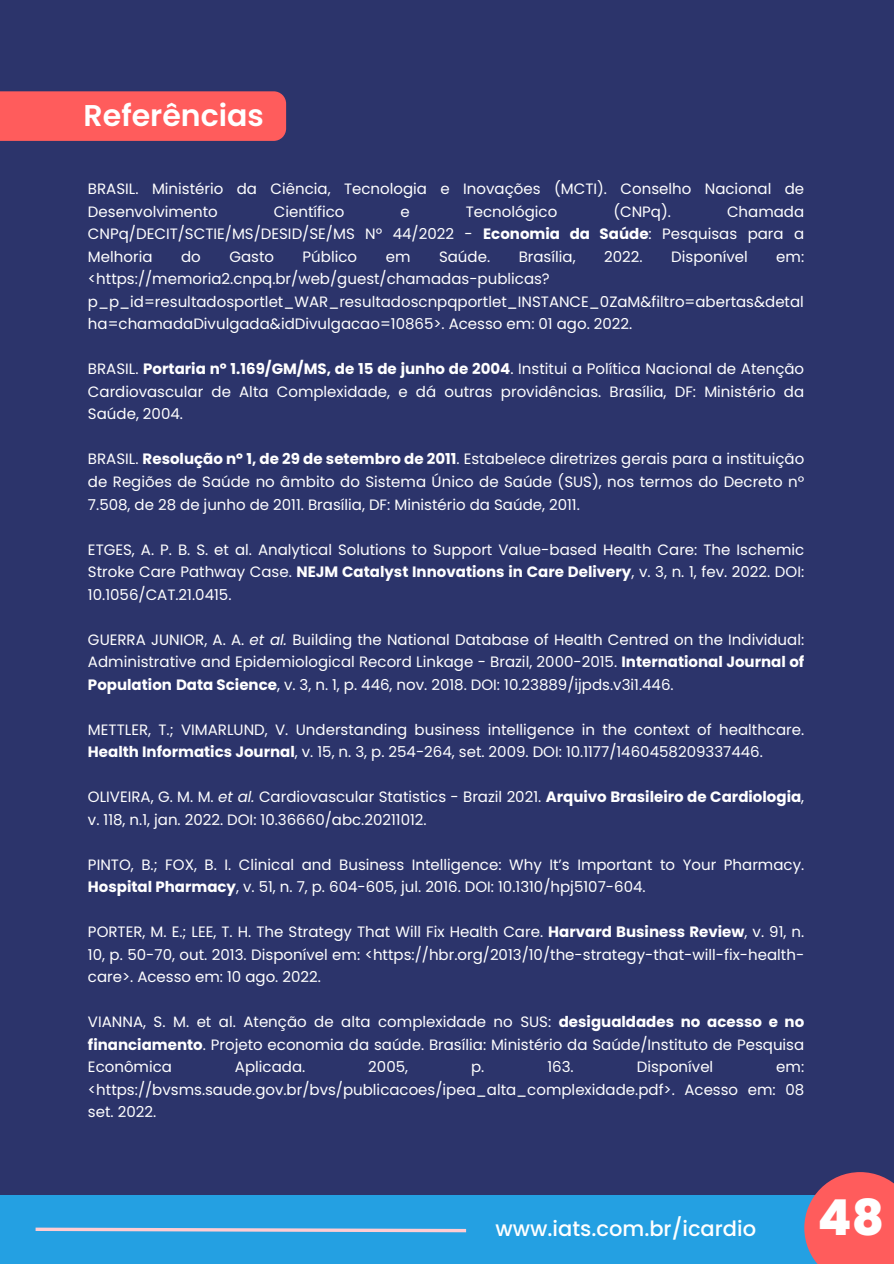
<style>
.page{position:relative;width:894px;height:1264px;background:#fff}
.page>*{position:absolute;margin:0;border:0;box-sizing:border-box;transform-origin:0 0}
.t1{font:800 49.5px "Poppins";color:#fff}
.t2{font:600 30px "Poppins";color:#fff}
.t3{font:500 21px "Poppins";color:#fff}
.t4{font:15px/22.5px "Poppins";color:#fff;text-align:justify}
.s1{font-weight:700}
.s2{font-style:italic}
</style>
<div class="page">
<div style="left:0;top:0;width:893px;height:1263px;background:#2c346b"></div>
<div style="left:0;top:1195px;width:893px;height:68px;background:#24a0e2"></div>
<svg style="left:35px;top:1227px;width:432px;height:6px"></svg>
<div style="left:804px;top:1172px;width:89px;height:91px;background:#ff5c5c"></div>
<div style="left:0;top:91px;width:286px;height:50px;background:#ff5c5c"></div>
<h2 class="t2" style="left:84px;top:94px;width:182px">Referências</h2>
<p class="t4" style="left:88px;top:178px;width:717px">BRASIL. Ministério da Ciência, Tecnologia e Inovações (MCTI). Conselho Nacional de<br>Desenvolvimento</p>
<p class="t4" style="left:274px;top:200px;width:72px">Científico</p>
<p class="t4" style="left:400px;top:200px;width:11px">e</p>
<p class="t4" style="left:465px;top:200px;width:93px">Tecnológico</p>
<p class="t4" style="left:613px;top:200px;width:59px">(CNPq).</p>
<p class="t4" style="left:88px;top:200px;width:717px;text-indent:639px">Chamada CNPq/DECIT/SCTIE/MS/DESID/SE/MS Nº 44/2022 - <span class="s1">Economia da Saúde</span>: Pesquisas para a Melhoria</p>
<p class="t4" style="left:181px;top:245px;width:21px">do</p>
<p class="t4" style="left:229px;top:245px;width:46px">Gasto</p>
<p class="t4" style="left:302px;top:245px;width:56px">Público</p>
<p class="t4" style="left:385px;top:245px;width:26px">em</p>
<p class="t4" style="left:439px;top:245px;width:53px">Saúde.</p>
<p class="t4" style="left:518px;top:245px;width:58px">Brasília,</p>
<p class="t4" style="left:604px;top:245px;width:40px">2022.</p>
<p class="t4" style="left:671px;top:245px;width:78px">Disponível</p>
<p class="t4" style="left:776px;top:245px;width:29px">em:</p>
<p class="t4" style="left:88px;top:268px;width:717px;text-align:left">&lt;https://memoria2.cnpq.br/web/guest/chamadas-publicas? p_p_id=resultadosportlet_WAR_resultadoscnpqportlet_INSTANCE_0ZaM&amp;filtro=abertas&amp;detal ha=chamadaDivulgada&amp;idDivulgacao=10865&gt;. Acesso em: 01 ago. 2022.</p>
<p class="t4" style="left:88px;top:358px;width:717px">BRASIL. <span class="s1">Portaria nº 1.169/GM/MS, de 15 de junho de 2004</span>. Institui a Política Nacional de Atenção Cardiovascular de Alta Complexidade, e dá outras providências. Brasília, DF: Ministério da Saúde, 2004.</p>
<p class="t4" style="left:88px;top:448px;width:717px">BRASIL. <span class="s1">Resolução nº 1, de 29 de setembro de 2011</span>. Estabelece diretrizes gerais para a instituição de Regiões de Saúde no âmbito do Sistema Único de Saúde (SUS), nos termos do Decreto nº 7.508, de 28 de junho de 2011. Brasília, DF: Ministério da Saúde, 2011.</p>
<p class="t4" style="left:88px;top:538px;width:717px">ETGES, A. P. B. S. et al. Analytical Solutions to Support Value-based Health Care: The Ischemic Stroke Care Pathway Case. <span class="s1">NEJM Catalyst Innovations in Care Delivery</span>, v. 3, n. 1, fev. 2022. DOI:<br>10.1056/CAT.21.0415.</p>
<p class="t4" style="left:88px;top:628px;width:717px">GUERRA JUNIOR, A. A. <span class="s2">et al.</span> Building the National Database of Health Centred on the Individual:<br>Administrative and Epidemiological Record Linkage - Brazil, 2000-2015. <span class="s1">International Journal of Population Data Science</span>, v. 3, n. 1, p. 446, nov. 2018. DOI: 10.23889/ijpds.v3i1.446.</p>
<p class="t4" style="left:88px;top:718px;width:717px">METTLER, T.; VIMARLUND, V. Understanding business intelligence in the context of healthcare.<br><span class="s1">Health Informatics Journal</span>, v. 15, n. 3, p. 254-264, set. 2009. DOI: 10.1177/1460458209337446.</p>
<p class="t4" style="left:88px;top:785px;width:717px">OLIVEIRA, G. M. M. <span class="s2">et al.</span> Cardiovascular Statistics - Brazil 2021. <span class="s1">Arquivo Brasileiro de Cardiologia</span>, v. 118, n.1, jan. 2022. DOI: 10.36660/abc.20211012.</p>
<p class="t4" style="left:88px;top:853px;width:717px">PINTO, B.; FOX, B. I. Clinical and Business Intelligence: Why It’s Important to Your Pharmacy.<br><span class="s1">Hospital Pharmacy</span>, v. 51, n. 7, p. 604-605, jul. 2016. DOI: 10.1310/hpj5107-604.</p>
<p class="t4" style="left:88px;top:920px;width:717px">PORTER, M. E.; LEE, T. H. The Strategy That Will Fix Health Care. <span class="s1">Harvard Business Review</span>, v. 91, n.<br>10, p. 50-70, out. 2013. Disponível em: &lt;https://hbr.org/2013/10/the-strategy-that-will-fix-health&shy;care&gt;. Acesso em: 10 ago. 2022.</p>
<p class="t4" style="left:88px;top:1010px;width:717px">VIANNA, S. M. et al. Atenção de alta complexidade no SUS: <span class="s1">desigualdades no acesso e no financiamento</span>. Projeto economia da saúde. Brasília: Ministério da Saúde/Instituto de Pesquisa Econômica</p>
<p class="t4" style="left:235px;top:1055px;width:72px">Aplicada.</p>
<p class="t4" style="left:368px;top:1055px;width:41px">2005,</p>
<p class="t4" style="left:471px;top:1055px;width:15px">p.</p>
<p class="t4" style="left:547px;top:1055px;width:28px">163.</p>
<p class="t4" style="left:636px;top:1055px;width:78px">Disponível</p>
<p class="t4" style="left:88px;top:1055px;width:717px;text-indent:688px">em: &lt;https://bvsms.saude.gov.br/bvs/publicacoes/ipea_alta_complexidade.pdf&gt;. Acesso em: 08 set. 2022.</p>
<h3 class="t3" style="left:495px;top:1213px;width:262px">www.iats.com.br/icardio</h3>
<h1 class="t1" style="left:817px;top:1182px;width:68px">48</h1>
</div>
